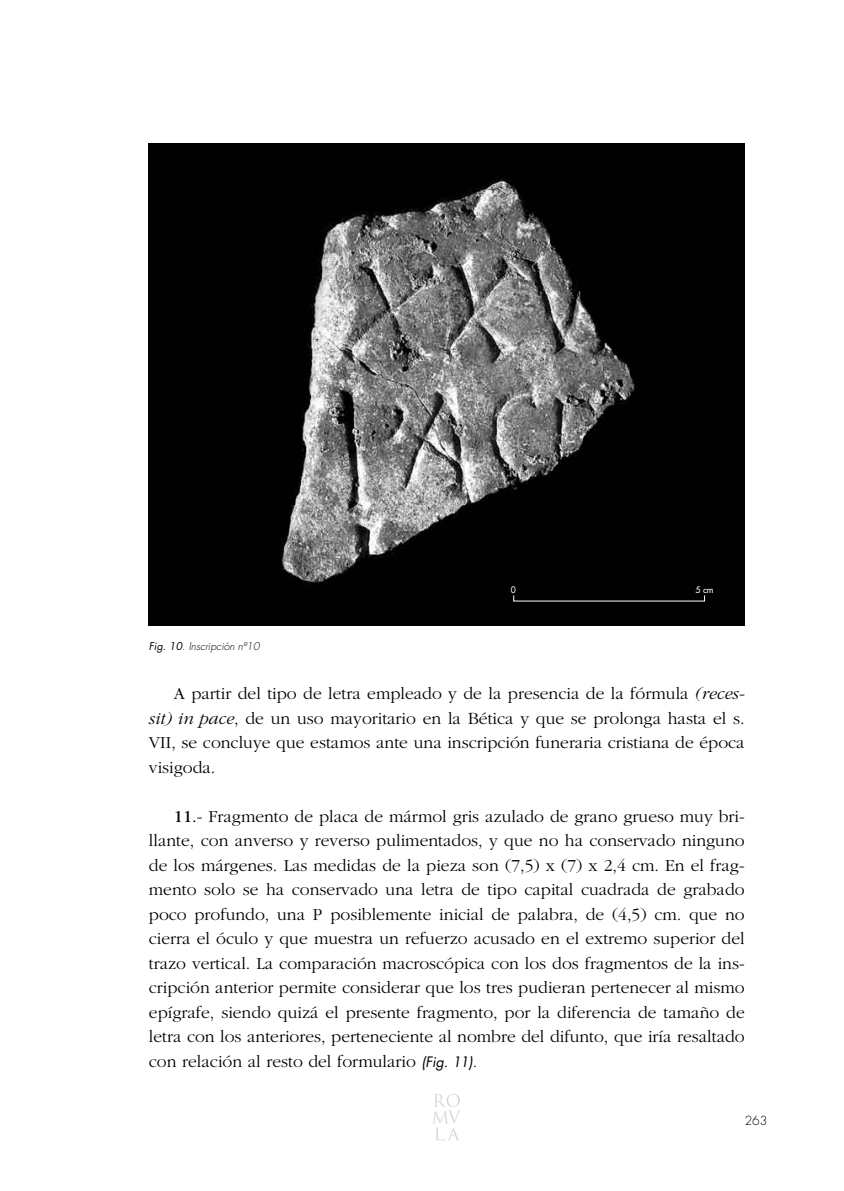
<style>
.page{position:relative;width:844px;height:1191px;background:#fff}
.page>*{position:absolute;margin:0;border:0;box-sizing:border-box;transform-origin:0 0}
.Texto_general_Romula{font:300 17.5px/24.5px "Garamond";color:#000;text-align:justify}
.t1{font:300 12.25px "Futura";color:#000}
.Pie_de_foto{font:italic 300 10.5px "Futura";color:#000}
.t2{font:8.75px "Futura";color:#fff}
.s1{font-weight:400}
.s2{font-style:italic}
.s3{font-family:"Futura";font-weight:400;font-style:italic;font-size:14px}
</style>
<div class="page">
<svg style="left:433px;top:1094px;width:27px;height:46px"></svg>
<img style="left:149px;top:144px;width:595px;height:482px">
<p class="Pie_de_foto" style="left:149px;top:639px;width:112px"><span class="s1">Fig. 10</span>. Inscripción nº10</p>
<p class="t2" style="left:511px;top:584px;width:7px">0</p>
<p class="t2" style="left:695px;top:584px;width:20px">5 cm</p>
<p class="Texto_general_Romula" style="left:149px;top:682px;width:597px;text-indent:25px">A partir del tipo de letra empleado y de la presencia de la fórmula <span class="s2">(reces&shy;sit) in pace</span>, de un uso mayoritario en la Bética y que se prolonga hasta el s.<br>VII, se concluye que estamos ante una inscripción funeraria cristiana de época visigoda.</p>
<p class="Texto_general_Romula" style="left:149px;top:804px;width:597px;text-indent:25px"><span class="s1">11.</span>- Fragmento de placa de mármol gris azulado de grano grueso muy bri&shy;llante, con anverso y reverso pulimentados, y que no ha conservado ninguno de los márgenes. Las medidas de la pieza son (7,5) x (7) x 2,4 cm. En el frag&shy;mento solo se ha conservado una letra de tipo capital cuadrada de grabado poco profundo, una P posiblemente inicial de palabra, de (4,5) cm. que no cierra el óculo y que muestra un refuerzo acusado en el extremo superior del trazo vertical. La comparación macroscópica con los dos fragmentos de la ins&shy;cripción anterior permite considerar que los tres pudieran pertenecer al mismo epígrafe, siendo quizá el presente fragmento, por la diferencia de tamaño de letra con los anteriores, perteneciente al nombre del difunto, que iría resaltado con relación al resto del formulario <span class="s3">(Fig. 11).</span></p>
<p class="t1" style="left:744px;top:1113px;width:24px">263</p>
</div>
